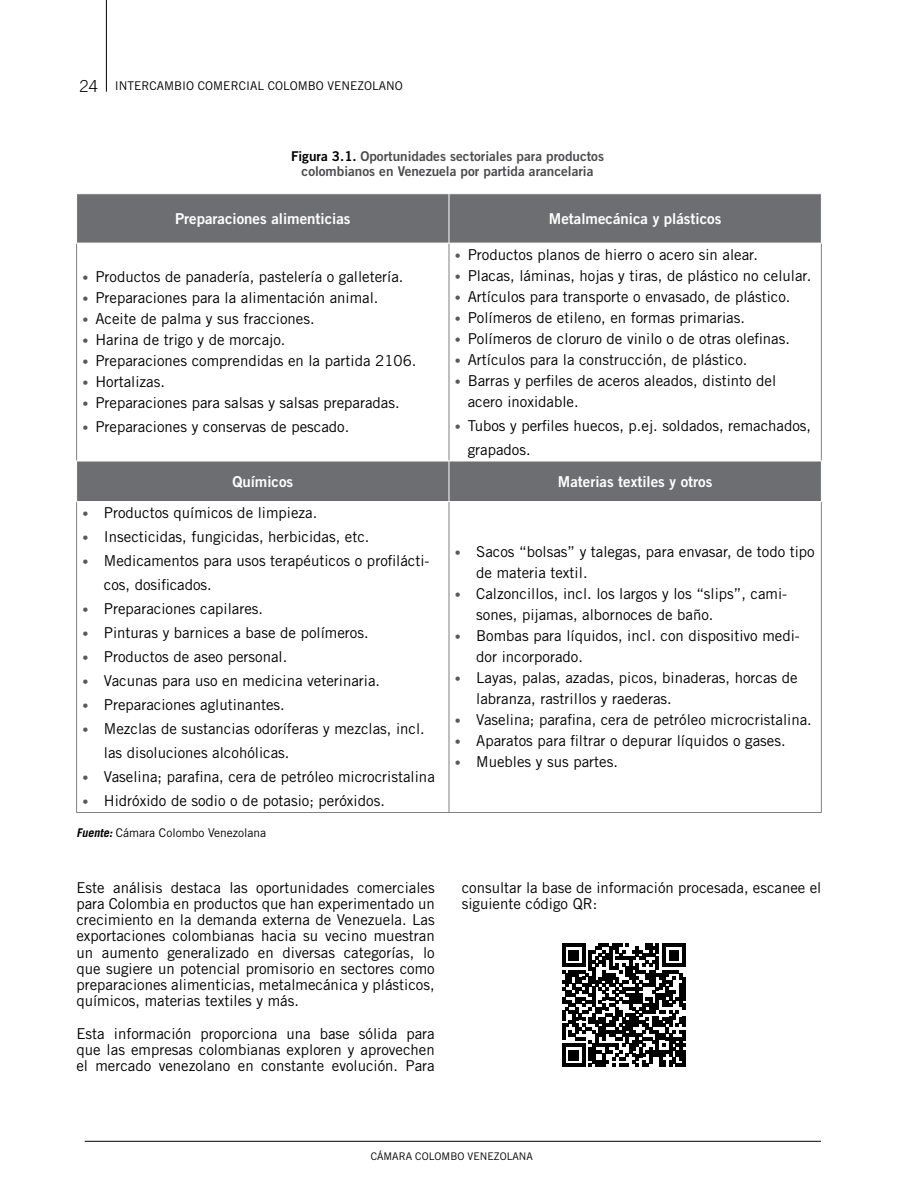
<style>
.page{position:relative;width:915px;height:1191px;background:#fff}
.page>*{position:absolute;margin:0;border:0;box-sizing:border-box;transform-origin:0 0}
.t1{font:300 16.5px "Trade Gothic LT Std";color:#000}
.t2{font:15px/16.2px "Trade Gothic LT Std";color:#000}
.t3{font:15px "Trade Gothic LT Std Bd 2";color:#fff}
.t4{font:13.5px/14.5px "Trade Gothic LT Std Bd 2";color:#4d4d4f;text-align:center}
.t5{font:12px "Trade Gothic LT Std";color:#000}
.t6{font:10.5px "Trade Gothic LT Std";color:#000}
.s1{color:#000}
.s2{font-size:12px;color:#58595b}
.s3{font-weight:700;font-style:italic}
</style>
<div class="page">
<hr style="left:106px;top:0;width:1px;height:92px;background:#000">
<hr style="left:85px;top:1140px;width:735px;height:1px;background:#000">
<div style="left:77px;top:194px;width:743px;height:49px;background:#6d6e71"></div>
<div style="left:77px;top:461px;width:743px;height:40px;background:#6d6e71"></div>
<hr style="left:76px;top:243px;width:1px;height:217px;background:#808285">
<hr style="left:448px;top:243px;width:1px;height:217px;background:#808285">
<hr style="left:820px;top:243px;width:1px;height:217px;background:#808285">
<hr style="left:76px;top:502px;width:1px;height:310px;background:#808285">
<hr style="left:448px;top:502px;width:1px;height:310px;background:#808285">
<hr style="left:820px;top:502px;width:1px;height:310px;background:#808285">
<hr style="left:76px;top:812px;width:373px;height:1px;background:#808285">
<hr style="left:449px;top:812px;width:372px;height:1px;background:#808285">
<hr style="left:76px;top:243px;width:373px;height:1px;background:#fff">
<hr style="left:449px;top:243px;width:372px;height:1px;background:#fff">
<hr style="left:448px;top:194px;width:1px;height:49px;background:#fff">
<hr style="left:448px;top:461px;width:1px;height:40px;background:#fff">
<svg style="left:562px;top:943px;width:123px;height:124px"></svg>
<hr style="left:682px;top:1050px;width:3px;height:17px;background:#000">
<p class="t1" style="left:79px;top:76px;width:20px">24</p>
<p class="t5" style="left:115px;top:78px;width:289px">INTERCAMBIO COMERCIAL COLOMBO VENEZOLANO</p>
<p class="t4" style="left:291px;top:149px;width:314px"><span class="s1">Figura 3.1.</span> Oportunidades sectoriales para productos colombianos en Venezuela por partida arancelaria</p>
<p class="t3" style="left:175px;top:209px;width:177px">Preparaciones alimenticias</p>
<p class="t3" style="left:548px;top:209px;width:174px">Metalmecánica y plásticos</p>
<p class="t2" style="left:83px;top:269px;width:322px"><span class="s2">•</span> Productos de panadería, pastelería o galletería.</p>
<p class="t2" style="left:83px;top:290px;width:297px"><span class="s2">•</span> Preparaciones para la alimentación animal.</p>
<p class="t2" style="left:83px;top:311px;width:233px"><span class="s2">•</span> Aceite de palma y sus fracciones.</p>
<p class="t2" style="left:83px;top:332px;width:204px"><span class="s2">•</span> Harina de trigo y de morcajo.</p>
<p class="t2" style="left:83px;top:353px;width:335px"><span class="s2">•</span> Preparaciones comprendidas en la partida 2106.</p>
<p class="t2" style="left:83px;top:374px;width:84px"><span class="s2">•</span> Hortalizas.</p>
<p class="t2" style="left:83px;top:395px;width:318px"><span class="s2">•</span> Preparaciones para salsas y salsas preparadas.</p>
<p class="t2" style="left:83px;top:419px;width:268px"><span class="s2">•</span> Preparaciones y conservas de pescado.</p>
<p class="t2" style="left:455px;top:246px;width:304px"><span class="s2">•</span> Productos planos de hierro o acero sin alear.</p>
<p class="t2" style="left:455px;top:267px;width:357px"><span class="s2">•</span> Placas, láminas, hojas y tiras, de plástico no celular.</p>
<p class="t2" style="left:455px;top:288px;width:337px"><span class="s2">•</span> Artículos para transporte o envasado, de plástico.</p>
<p class="t2" style="left:455px;top:309px;width:291px"><span class="s2">•</span> Polímeros de etileno, en formas primarias.</p>
<p class="t2" style="left:455px;top:330px;width:336px"><span class="s2">•</span> Polímeros de cloruro de vinilo o de otras olefinas.</p>
<p class="t2" style="left:455px;top:351px;width:294px"><span class="s2">•</span> Artículos para la construcción, de plástico.</p>
<p class="t2" style="left:467px;top:370px;width:310px;line-height:21px;text-indent:-13px"><span class="s2">•</span> Barras y perfiles de aceros aleados, distinto del acero inoxidable.</p>
<p class="t2" style="left:467px;top:413px;width:345px;line-height:24px;text-indent:-13px"><span class="s2">•</span> Tubos y perfiles huecos, p.ej. soldados, remachados, grapados.</p>
<p class="t3" style="left:232px;top:472px;width:62px">Químicos</p>
<p class="t3" style="left:557px;top:472px;width:156px">Materias textiles y otros</p>
<p class="t2" style="left:83px;top:505px;width:236px"><span class="s2">•</span> Productos químicos de limpieza.</p>
<p class="t2" style="left:83px;top:529px;width:288px"><span class="s2">•</span> Insecticidas, fungicidas, herbicidas, etc.</p>
<p class="t2" style="left:104px;top:549px;width:327px;line-height:24px;text-indent:-21px"><span class="s2">•</span> Medicamentos para usos terapéuticos o profilácti&shy;cos, dosificados.</p>
<p class="t2" style="left:83px;top:601px;width:182px"><span class="s2">•</span> Preparaciones capilares.</p>
<p class="t2" style="left:83px;top:625px;width:287px"><span class="s2">•</span> Pinturas y barnices a base de polímeros.</p>
<p class="t2" style="left:83px;top:649px;width:206px"><span class="s2">•</span> Productos de aseo personal.</p>
<p class="t2" style="left:83px;top:673px;width:299px"><span class="s2">•</span> Vacunas para uso en medicina veterinaria.</p>
<p class="t2" style="left:83px;top:697px;width:204px"><span class="s2">•</span> Preparaciones aglutinantes.</p>
<p class="t2" style="left:104px;top:717px;width:322px;line-height:24px;text-indent:-21px"><span class="s2">•</span> Mezclas de sustancias odoríferas y mezclas, incl. las disoluciones alcohólicas.</p>
<p class="t2" style="left:83px;top:769px;width:353px"><span class="s2">•</span> Vaselina; parafina, cera de petróleo microcristalina</p>
<p class="t2" style="left:83px;top:793px;width:304px"><span class="s2">•</span> Hidróxido de sodio o de potasio; peróxidos.</p>
<p class="t2" style="left:476px;top:541px;width:340px;line-height:21px;text-indent:-21px"><span class="s2">•</span> Sacos “bolsas” y talegas, para envasar, de todo tipo de materia textil.</p>
<p class="t2" style="left:476px;top:583px;width:312px;line-height:21px;text-indent:-21px"><span class="s2">•</span> Calzoncillos, incl. los largos y los “slips”, cami&shy;sones, pijamas, albornoces de baño.</p>
<p class="t2" style="left:476px;top:625px;width:325px;line-height:21px;text-indent:-21px"><span class="s2">•</span> Bombas para líquidos, incl. con dispositivo medi&shy;dor incorporado.</p>
<p class="t2" style="left:476px;top:667px;width:323px;line-height:21px;text-indent:-21px"><span class="s2">•</span> Layas, palas, azadas, picos, binaderas, horcas de labranza, rastrillos y raederas.</p>
<p class="t2" style="left:455px;top:712px;width:358px"><span class="s2">•</span> Vaselina; parafina, cera de petróleo microcristalina.</p>
<p class="t2" style="left:455px;top:733px;width:332px"><span class="s2">•</span> Aparatos para filtrar o depurar líquidos o gases.</p>
<p class="t2" style="left:455px;top:754px;width:164px"><span class="s2">•</span> Muebles y sus partes.</p>
<p class="t5" style="left:77px;top:825px;width:191px"><span class="s3">Fuente:</span> Cámara Colombo Venezolana</p>
<p class="t2" style="left:76px;top:879px;width:360px;text-align:justify">Este análisis destaca las oportunidades comerciales para Colombia en productos que han experimentado un crecimiento en la demanda externa de Venezuela. Las exportaciones colombianas hacia su vecino muestran un aumento generalizado en diversas categorías, lo que sugiere un potencial promisorio en sectores como preparaciones alimenticias, metalmecánica y plásticos, químicos, materias textiles y más.</p>
<p class="t2" style="left:76px;top:1025px;width:360px;text-align:justify">Esta información proporciona una base sólida para que las empresas colombianas exploren y aprovechen el mercado venezolano en constante evolución. Para</p>
<p class="t2" style="left:461px;top:879px;width:361px">consultar la base de información procesada, escanee el siguiente código QR:</p>
<p class="t6" style="left:370px;top:1149px;width:164px">CÁMARA COLOMBO VENEZOLANA</p>
</div>
